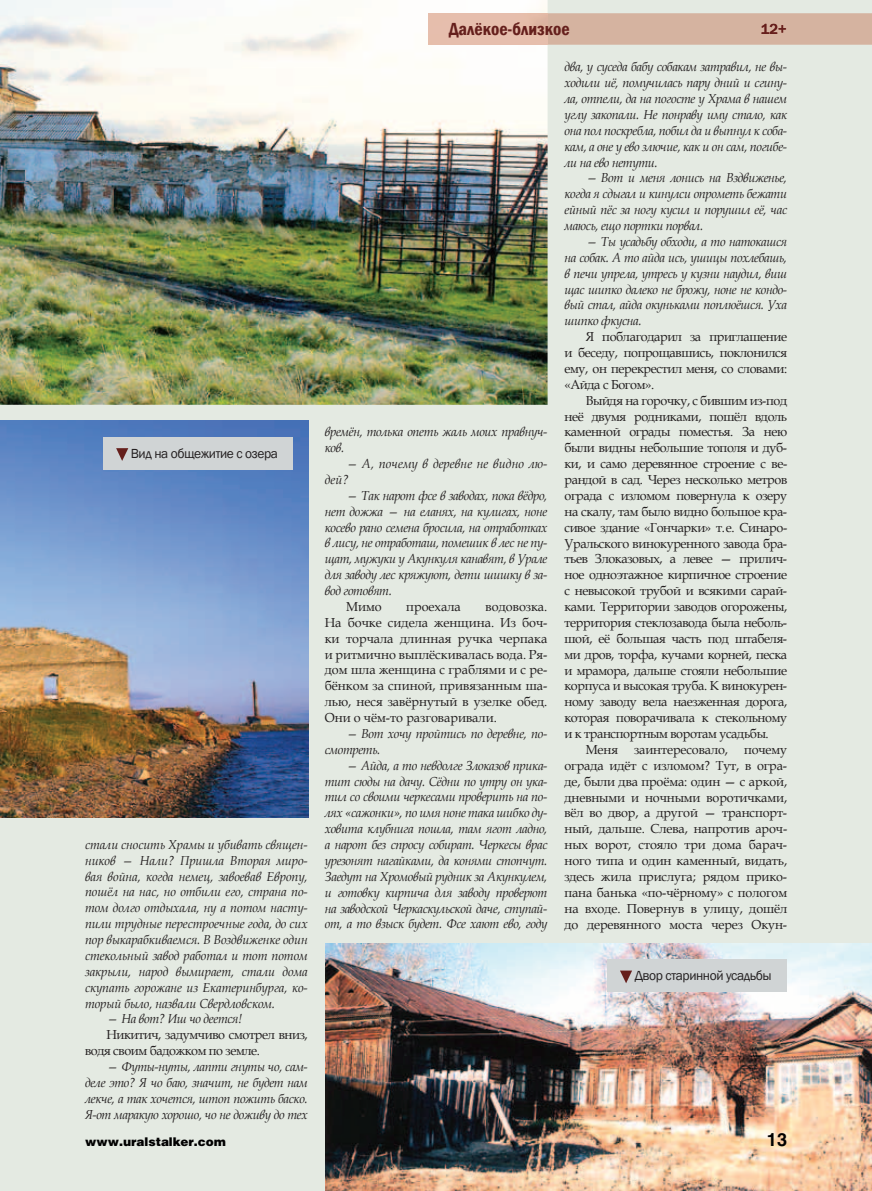
<style>
.page{position:relative;width:872px;height:1191px;background:#e4eae2}
.page>*{position:absolute;margin:0;border:0;box-sizing:border-box;transform-origin:0 0}
.t1{font:600 condensed 18px "Franklin Gothic";color:#651f1c}
.t2{font:700 18px "Helios";color:#010101}
.t3{font:500 15px "Franklin Gothic";color:#651f1c}
.t4{font:13.5px "Franklin Gothic";letter-spacing:-.03em;color:#231f20}
.t5{font:italic 13.05px/15.9px "Book Antiqua";letter-spacing:-.03em;color:#231f20;text-align:justify}
.t6{font:13.05px/15.9px "Book Antiqua";letter-spacing:-.03em;color:#231f20;text-align:justify}
.t7{font:13.05px "Book Antiqua";letter-spacing:-.01em;color:#231f20}
.t8{font:italic 13.05px/15.9px "Book Antiqua";color:#231f20}
.t9{font:13.05px "Book Antiqua";color:#231f20}
.t10{font:12px "Helios Black C";color:#010101}
</style>
<div class="page">
<img style="left:0;top:420px;width:309px;height:397px">
<img style="left:0;top:0;width:547px;height:405px">
<img style="left:325px;top:943px;width:547px;height:248px">
<div style="left:547px;top:13px;width:325px;height:32px;background:#d5b3a0"></div>
<div style="left:428px;top:13px;width:119px;height:32px;background:#e6bead"></div>
<div style="left:762px;top:24px;width:24px;height:10px;background:#d5b3a0"></div>
<div style="left:607px;top:959px;width:179px;height:32px;background:#d0d4d5"></div>
<svg style="left:620px;top:970px;width:12px;height:13px"></svg>
<div style="left:103px;top:437px;width:189px;height:32px;background:#d0d4d5"></div>
<svg style="left:116px;top:448px;width:12px;height:13px"></svg>
<p class="t4" style="left:131px;top:445px;width:149px">Вид на общежитие с озера</p>
<p class="t5" style="left:85px;top:836px;width:224px">стали сносить Храмы и убивать священ&shy;ников — Нали? Пришла Вторая миро&shy;вая война, когда немец, завоевав Европу, пошёл на нас, но отбили его, страна по&shy;том долго отдыхала, ну а потом насту&shy;пили трудные перестроечные года, до сих пор выкарабкиваемся. В Воздвиженке один стекольный завод работал и тот потом закрыли, народ вымирает, стали дома скупать горожане из Екатеринбурга, ко&shy;торый было, назвали Свердловском.</p>
<p class="t5" style="left:106px;top:1010px;width:138px">— На вот? Иш чо деется!</p>
<p class="t6" style="left:106px;top:1026px;width:203px">Никитич, задумчиво смотрел вниз,</p>
<p class="t6" style="left:85px;top:1042px;width:177px">водя своим бадожком по земле.</p>
<p class="t5" style="left:85px;top:1058px;width:224px;text-indent:21px">— Футы-нуты, лапти гнуты чо, сам&shy;деле это? Я чо баю, значит, не будет нам лекче, а так хочется, штоп пожить баско.<br>Я-от маракую хорошо, чо не доживу до тех</p>
<p class="t1" style="left:449px;top:17px;width:122px">Далёкое-близкое</p>
<p class="t3" style="left:761px;top:20px;width:27px">12+</p>
<p class="t5" style="left:325px;top:423px;width:224px">времён, толька опеть жаль моих правнуч&shy;ков.</p>
<p class="t8" style="left:325px;top:455px;width:224px;text-indent:21px">— А, почему в деревне не видно лю&shy;дей?</p>
<p class="t5" style="left:346px;top:487px;width:203px">— Так нарот фсе в заводах, пока вёдро,</p>
<p class="t5" style="left:325px;top:503px;width:224px">нет дожжа — на еланях, на кулигах, ноне</p>
<p class="t5" style="left:325px;top:519px;width:224px">косево рано семена бросила, на отработках</p>
<p class="t5" style="left:325px;top:534px;width:224px">в лису, не отработаш, помешик в лес не пу-</p>
<p class="t5" style="left:325px;top:550px;width:224px">щат, мужуки у Акункуля канавят, в Урале</p>
<p class="t5" style="left:325px;top:566px;width:224px">для заводу лес кряжуют, дети шишку в за-</p>
<p class="t5" style="left:325px;top:582px;width:69px">вод готовят.</p>
<p class="t6" style="left:346px;top:598px;width:37px">Мимо</p>
<p class="t9" style="left:406px;top:597px;width:56px">проехала</p>
<p class="t6" style="left:325px;top:598px;width:224px;text-indent:161px">водовозка.<br>На бочке сидела женщина. Из боч&shy;ки торчала длинная ручка черпака и ритмично выплёскивалась вода. Ря&shy;дом шла женщина с граблями и с ре&shy;бёнком за спиной, привязанным ша&shy;лью, неся завёрнутый в узелке обед.<br>Они о чём-то разговаривали.</p>
<p class="t5" style="left:325px;top:725px;width:224px;text-indent:21px">— Вот хочу пройтись по деревне, по&shy;смотреть.</p>
<p class="t5" style="left:325px;top:757px;width:224px;text-indent:21px">— Айда, а то невдолге Злоказов прика&shy;тит сюды на дачу. Сёдни по утру он ука&shy;тил со своими черкесами проверить на по&shy;лях «сажонки», по имя ноне така шибко ду&shy;ховита клубнига пошла, там ягот ладно, а нарот без спросу собират. Черкесы врас урезонят нагайками, да конями стопчут.<br>Заедут на Хромовый рудник за Акункулем, и готовку кирпича для заводу проверют на заводской Черкаскульской даче, ступай&shy;от, а то взыск будет. Фсе хают ево, году</p>
<p class="t5" style="left:564px;top:59px;width:224px">два, у суседа бабу собакам затравил, не вы&shy;ходили иё, помучилась пару дний и сгину&shy;ла, отпели, да на погосте у Храма в нашем углу закопали. Не понраву иму стало, как она пол поскребла, побил да и выпнул к соба&shy;кам, а оне у ево злючие, как и он сам, погибе&shy;ли на ево нетути.</p>
<p class="t5" style="left:564px;top:170px;width:224px;text-indent:21px">— Вот и меня лонись на Вздвиженье, когда я сдыгал и кинулси опрометь бежати ейный пёс за ногу кусил и порушил её, час маюсь, ещо портки порвал.</p>
<p class="t5" style="left:586px;top:233px;width:203px">— Ты усадьбу обходи, а то натокашся</p>
<p class="t5" style="left:564px;top:249px;width:224px">на собак. А то айда ись, ушицы похлебашь,</p>
<p class="t5" style="left:564px;top:265px;width:224px">в печи упрела, утресь у кузни наудил, виш</p>
<p class="t5" style="left:564px;top:281px;width:224px">щас шипко далеко не брожу, ноне не кондо-</p>
<p class="t5" style="left:564px;top:297px;width:224px">вый стал, айда окуньками поплюёшся. Уха</p>
<p class="t5" style="left:564px;top:312px;width:79px">шипко фкусна.</p>
<p class="t6" style="left:586px;top:328px;width:203px">Я поблагодарил за приглашение</p>
<p class="t6" style="left:564px;top:344px;width:224px">и беседу, попрощавшись, поклонился</p>
<p class="t6" style="left:564px;top:360px;width:224px">ему, он перекрестил меня, со словами:</p>
<p class="t6" style="left:564px;top:376px;width:91px">«Айда с Богом».</p>
<p class="t6" style="left:586px;top:392px;width:203px">Выйдя на горочку, с бившим из-под</p>
<p class="t6" style="left:564px;top:408px;width:224px">неё двумя родниками, пошёл вдоль</p>
<p class="t6" style="left:564px;top:424px;width:224px">каменной ограды поместья. За нею</p>
<p class="t6" style="left:564px;top:440px;width:224px">были видны небольшие тополя и дуб-</p>
<p class="t6" style="left:564px;top:455px;width:224px">ки, и само деревянное строение с ве-</p>
<p class="t6" style="left:564px;top:471px;width:224px">рандой в сад. Через несколько метров</p>
<p class="t6" style="left:564px;top:487px;width:224px">ограда с изломом повернула к озеру</p>
<p class="t6" style="left:564px;top:503px;width:224px">на скалу, там было видно большое кра-</p>
<p class="t6" style="left:564px;top:519px;width:224px">сивое здание «Гончарки» т. е. Синаро-</p>
<p class="t6" style="left:564px;top:535px;width:224px">Уральского винокуренного завода бра-</p>
<p class="t6" style="left:564px;top:551px;width:224px">тьев Злоказовых, а левее — прилич-</p>
<p class="t6" style="left:564px;top:566px;width:224px">ное одноэтажное кирпичное строение</p>
<p class="t6" style="left:564px;top:582px;width:224px">с невысокой трубой и всякими сарай-</p>
<p class="t6" style="left:564px;top:598px;width:224px">ками. Территории заводов огорожены,</p>
<p class="t6" style="left:564px;top:614px;width:224px">территория стеклозавода была неболь-</p>
<p class="t6" style="left:564px;top:630px;width:224px">шой, её большая часть под штабеля-</p>
<p class="t6" style="left:564px;top:646px;width:224px">ми дров, торфа, кучами корней, песка</p>
<p class="t6" style="left:564px;top:662px;width:224px">и мрамора, дальше стояли небольшие</p>
<p class="t6" style="left:564px;top:678px;width:224px">корпуса и высокая труба. К винокурен-</p>
<p class="t6" style="left:564px;top:693px;width:224px">ному заводу вела наезженная дорога,</p>
<p class="t6" style="left:564px;top:709px;width:224px">которая поворачивала к стекольному</p>
<p class="t6" style="left:564px;top:725px;width:206px">и к транспортным воротам усадьбы.</p>
<p class="t7" style="left:586px;top:740px;width:203px">Меня заинтересовало, почему</p>
<p class="t7" style="left:564px;top:756px;width:224px">ограда идёт с изломом? Тут, в огра-</p>
<p class="t7" style="left:564px;top:772px;width:224px">де, были два проёма: один — с аркой,</p>
<p class="t7" style="left:564px;top:788px;width:224px">дневными и ночными воротичками,</p>
<p class="t7" style="left:564px;top:804px;width:224px">вёл во двор, а другой — транспорт-</p>
<p class="t7" style="left:564px;top:820px;width:224px">ный, дальше. Слева, напротив ароч-</p>
<p class="t7" style="left:564px;top:835px;width:224px">ных ворот, стояло три дома барач-</p>
<p class="t7" style="left:564px;top:851px;width:224px">ного типа и один каменный, видать,</p>
<p class="t7" style="left:564px;top:867px;width:224px">здесь жила прислуга; рядом прико-</p>
<p class="t7" style="left:564px;top:883px;width:224px">пана банька «по-чёрному» с пологом</p>
<p class="t7" style="left:564px;top:899px;width:224px">на входе. Повернув в улицу, дошёл</p>
<p class="t7" style="left:564px;top:915px;width:224px">до деревянного моста через Окун-</p>
<p class="t4" style="left:634px;top:967px;width:139px">Двор старинной усадьбы</p>
<p class="t10" style="left:85px;top:1134px;width:142px">www.uralstalker.com</p>
<p class="t2" style="left:767px;top:1129px;width:22px">13</p>
</div>
